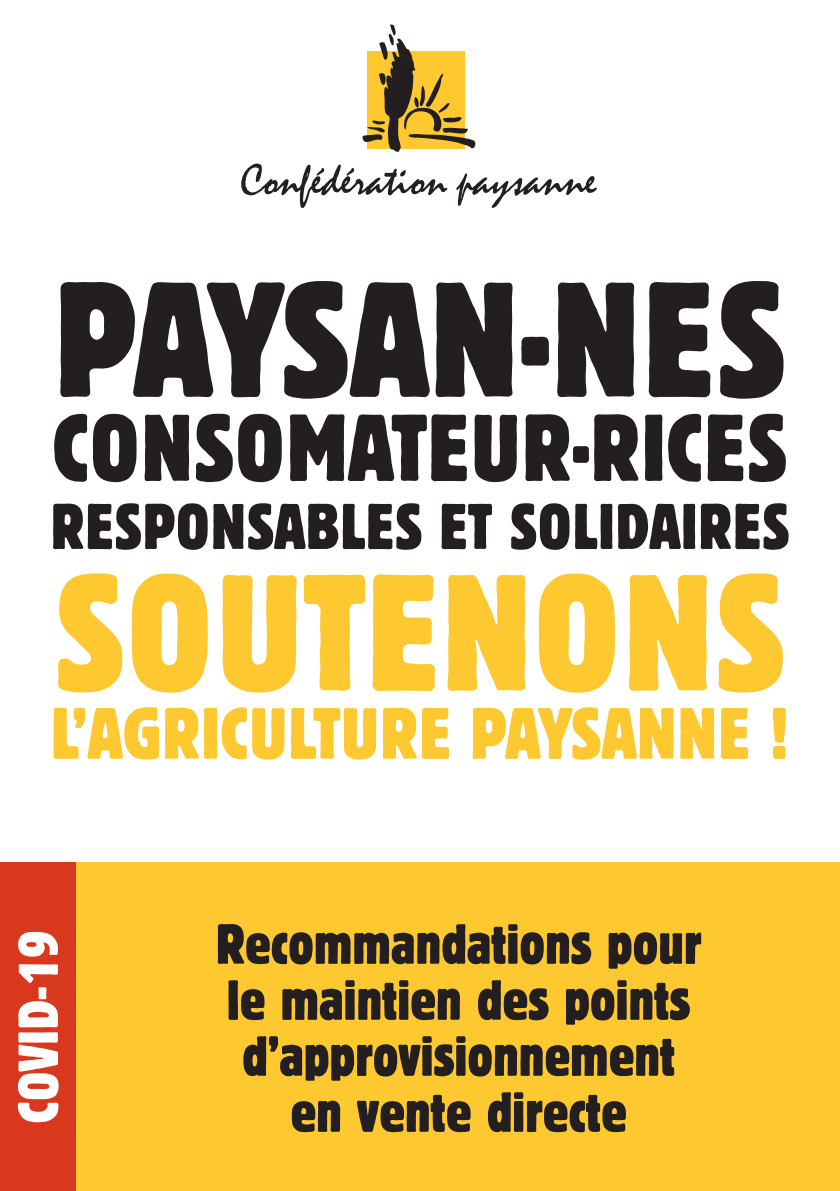
<style>
.page{position:relative;width:840px;height:1191px;background:#fff}
.page>*{position:absolute;margin:0;border:0;box-sizing:border-box;transform-origin:0 0}
.t1{font:condensed 164px "Block BE";letter-spacing:.02em;color:#fec830}
.t2{font:condensed 162px "Block BE";color:#231f20}
.t3{font:condensed 94px "Block BE";letter-spacing:.02em;color:#231f20}
.t4{font:condensed 72px "Block BE";letter-spacing:.02em;color:#fec830}
.t5{font:condensed 64px "Block BE";letter-spacing:.02em;color:#231f20}
.t6{font:condensed 56px/56px "Block BE";color:#231f20}
.t7{font:condensed 56px "Block BE";color:#fff}
</style>
<div class="page">
<div style="left:76px;top:862px;width:763px;height:329px;background:#fec830"></div>
<div style="left:0;top:862px;width:76px;height:329px;background:#d8381e"></div>
<svg style="left:362px;top:24px;width:114px;height:128px"></svg>
<svg style="left:456px;top:173px;width:140px;height:35px"></svg>
<svg style="left:241px;top:164px;width:206px;height:44px"></svg>
<p class="t2" style="left:55px;top:246px;width:731px">PAYSAN·NES</p>
<p class="t3" style="left:53px;top:393px;width:734px">CONSOMATEUR·RICES</p>
<p class="t5" style="left:51px;top:489px;width:739px">RESPONSABLES ET SOLIDAIRES</p>
<p class="t1" style="left:55px;top:538px;width:730px">SOUTENONS</p>
<p class="t4" style="left:51px;top:692px;width:738px">L’AGRICULTURE PAYSANNE !</p>
<p class="t7" style="left:6px;top:1122px;width:194px;rotate:-90deg">COVID-19</p>
<p class="t6" style="left:215px;top:916px;width:487px">Recommandations pour le maintien des points d’approvisionnement</p>
<p class="t6" style="left:290px;top:1084px;width:337px">en vente directe</p>
</div>
